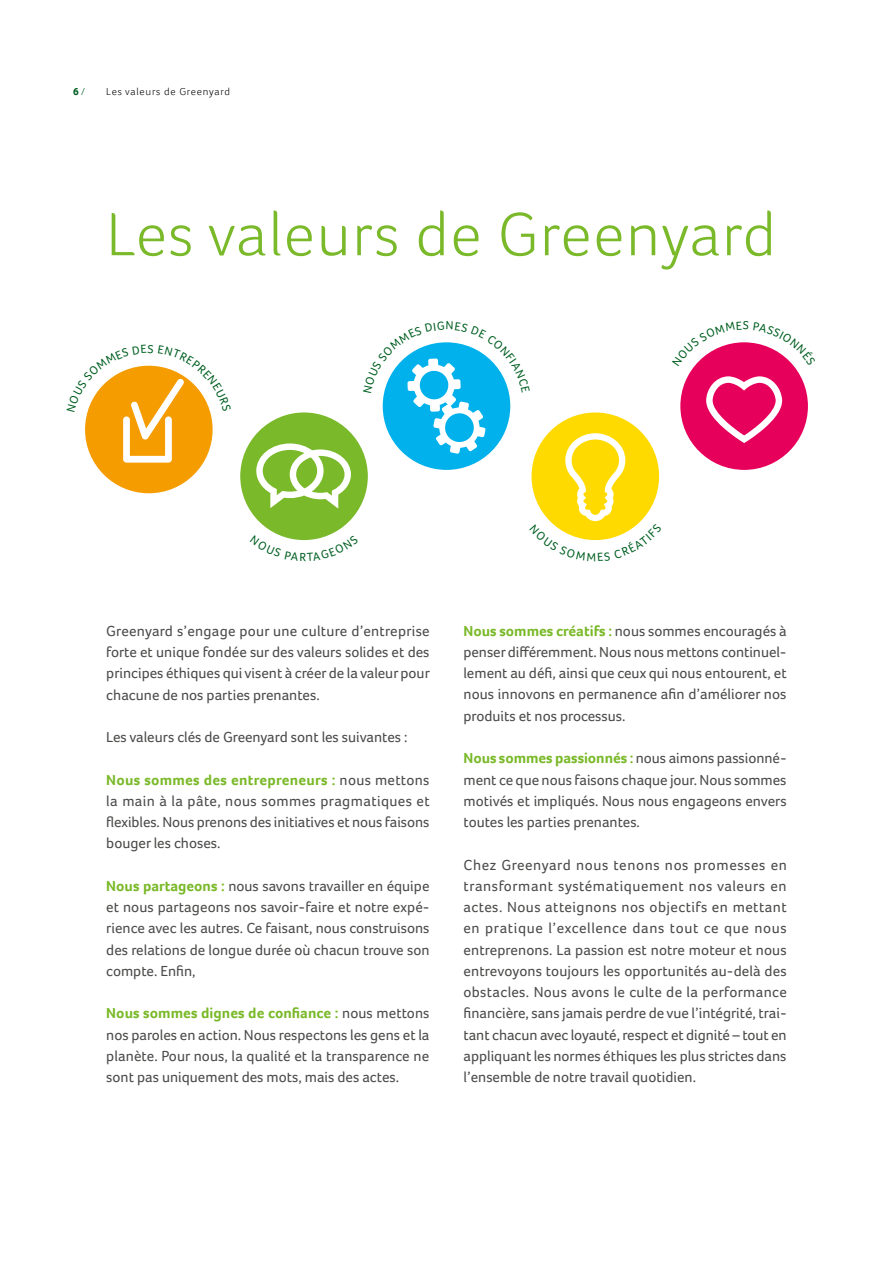
<style>
.page{position:relative;width:893px;height:1263px;background:#fff}
.page>*{position:absolute;margin:0;border:0;box-sizing:border-box;transform-origin:0 0}
.t1{font:300 63px "Foco";letter-spacing:.025em;color:#7ab929}
.t2{font:15px/21.3px "Foco";color:#4a4a49;text-align:justify}
.t3{font:300 10.5px "Foco";letter-spacing:.075em;color:#000}
.t4{font:700 10.5px "Foco";color:#005f21}
.s1{font-weight:300}
.s2{font-weight:700;color:#7ab929}
</style>
<div class="page">
<div style="left:680px;top:342px;width:128px;height:128px;background:#e6005b;border-radius:50%"></div>
<svg style="left:706px;top:376px;width:76px;height:67px"></svg>
<div style="left:240px;top:412px;width:128px;height:128px;background:#7ab929;border-radius:50%"></div>
<div style="left:85px;top:366px;width:128px;height:127px;background:#f59c00;border-radius:50%"></div>
<svg style="left:85px;top:365px;width:128px;height:98px"></svg>
<svg style="left:694px;top:342px;width:100px;height:24px"></svg>
<svg style="left:250px;top:342px;width:410px;height:199px"></svg>
<p class="t4" style="left:73px;top:84px;width:13px">6 <span class="s1">/</span></p>
<p class="t3" style="left:106px;top:85px;width:125px">Les valeurs de Greenyard</p>
<h1 class="t1" style="left:106px;top:198px;width:671px">Les valeurs de Greenyard</h1>
<p class="t2" style="left:106px;top:620px;width:325px">Greenyard s’engage pour une culture d’entreprise forte et unique fondée sur des valeurs solides et des principes éthiques qui visent à créer de la valeur pour chacune de nos parties prenantes.</p>
<p class="t2" style="left:106px;top:726px;width:303px">Les valeurs clés de Greenyard sont les suivantes :</p>
<p class="t2" style="left:106px;top:769px;width:325px"><span class="s2">Nous sommes des entrepreneurs :</span> nous mettons la main à la pâte, nous sommes pragmatiques et flexibles. Nous prenons des initiatives et nous faisons bouger les choses.</p>
<p class="t2" style="left:106px;top:875px;width:325px"><span class="s2">Nous partageons :</span> nous savons travailler en équipe et nous partageons nos savoir-faire et notre expé&shy;rience avec les autres. Ce faisant, nous construisons des relations de longue durée où chacun trouve son compte. Enfin,</p>
<p class="t2" style="left:106px;top:1002px;width:325px"><span class="s2">Nous sommes dignes de confiance :</span> nous mettons nos paroles en action. Nous respectons les gens et la planète. Pour nous, la qualité et la transparence ne sont pas uniquement des mots, mais des actes.</p>
<p class="t2" style="left:463px;top:620px;width:325px"><span class="s2">Nous sommes créatifs :</span> nous sommes encouragés à penser différemment. Nous nous mettons continuel&shy;lement au défi, ainsi que ceux qui nous entourent, et nous innovons en permanence afin d’améliorer nos produits et nos processus.</p>
<p class="t2" style="left:463px;top:747px;width:325px"><span class="s2">Nous sommes passionnés :</span> nous aimons passionné&shy;ment ce que nous faisons chaque jour. Nous sommes motivés et impliqués. Nous nous engageons envers toutes les parties prenantes.</p>
<p class="t2" style="left:463px;top:854px;width:325px">Chez Greenyard nous tenons nos promesses en transformant systématiquement nos valeurs en actes. Nous atteignons nos objectifs en mettant en pratique l’excellence dans tout ce que nous entreprenons. La passion est notre moteur et nous entrevoyons toujours les opportunités au-delà des obstacles. Nous avons le culte de la performance financière, sans jamais perdre de vue l’intégrité, trai&shy;tant chacun avec loyauté, respect et dignité – tout en appliquant les normes éthiques les plus strictes dans l’ensemble de notre travail quotidien.</p>
</div>
